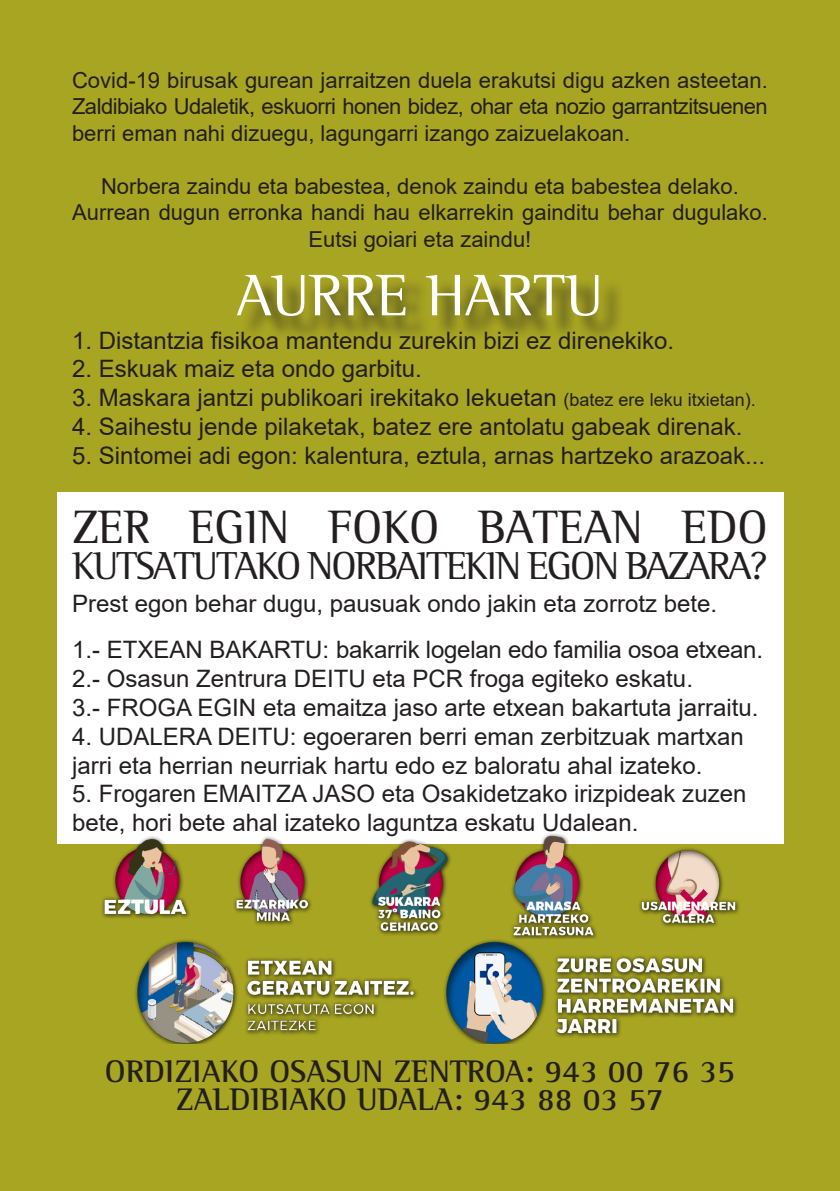
<style>
.page{position:relative;width:840px;height:1191px;background:#fff}
.page>*{position:absolute;margin:0;border:0;box-sizing:border-box;transform-origin:0 0}
.t1{font:60px "Rotis Semi Serif";color:#fff}
.t2{font:48px "Rotis Semi Serif";color:#231f20}
.t3{font:40px "Rotis Semi Serif";letter-spacing:-.05em;color:#231f20}
.t4{font:700 32px "Rotis Semi Serif Std";color:#231f20}
.t5{font:24px/28.8px "Arial";color:#231f20}
.t6{font:22px/26.4px "Arial";color:#231f20;text-align:justify}
.s1{font-size:18px}
</style>
<div class="page">
<div style="left:0;top:0;width:839px;height:1191px;background:#a8a522"></div>
<div style="left:57px;top:492px;width:726px;height:351px;background:#fff"></div>
<div style="left:241px;top:278px;width:382px;height:63px;background:#231f20;opacity:.75"></div>
<img style="left:56px;top:938px;width:695px;height:105px">
<img style="left:76px;top:833px;width:675px;height:105px">
<p class="t6" style="left:72px;top:67px;width:696px">Covid-19 birusak gurean jarraitzen duela erakutsi digu azken asteetan.<br>Zaldibiako Udaletik, eskuorri honen bidez, ohar eta nozio garrantzitsuenen berri eman nahi dizuegu, lagungarri izango zaizuelakoan.</p>
<p class="t6" style="left:101px;top:173px;width:639px">Norbera zaindu eta babestea, denok zaindu eta babestea delako.</p>
<p class="t6" style="left:72px;top:199px;width:697px;text-align:center">Aurrean dugun erronka handi hau elkarrekin gainditu behar dugulako.<br>Eutsi goiari eta zaindu!</p>
<p class="t1" style="left:237px;top:260px;width:368px">AURRE HARTU</p>
<p class="t5" style="left:72px;top:325px;width:603px">1. Distantzia fisikoa mantendu zurekin bizi ez direnekiko.</p>
<p class="t5" style="left:72px;top:354px;width:351px">2. Eskuak maiz eta ondo garbitu.</p>
<p class="t5" style="left:72px;top:383px;width:684px">3. Maskara jantzi publikoari irekitako lekuetan <span class="s1">(batez ere leku itxietan).</span></p>
<p class="t5" style="left:72px;top:412px;width:671px">4. Saihestu jende pilaketak, batez ere antolatu gabeak direnak.</p>
<p class="t5" style="left:72px;top:441px;width:694px">5. Sintomei adi egon: kalentura, eztula, arnas hartzeko arazoak...</p>
<p class="t2" style="left:72px;top:498px;width:697px">ZER EGIN FOKO BATEAN EDO</p>
<p class="t3" style="left:72px;top:542px;width:697px">KUTSATUTAKO NORBAITEKIN EGON BAZARA?</p>
<p class="t5" style="left:72px;top:588px;width:646px">Prest egon behar dugu, pausuak ondo jakin eta zorrotz bete.</p>
<p class="t5" style="left:72px;top:635px;width:692px">1.- ETXEAN BAKARTU: bakarrik logelan edo familia osoa etxean.</p>
<p class="t5" style="left:72px;top:664px;width:622px">2.- Osasun Zentrura DEITU eta PCR froga egiteko eskatu.</p>
<p class="t5" style="left:72px;top:693px;width:687px">3.- FROGA EGIN eta emaitza jaso arte etxean bakartuta jarraitu.</p>
<p class="t5" style="left:72px;top:722px;width:672px">4. UDALERA DEITU: egoeraren berri eman zerbitzuak martxan jarri eta herrian neurriak hartu edo ez baloratu ahal izateko.</p>
<p class="t5" style="left:72px;top:779px;width:675px">5. Frogaren EMAITZA JASO eta Osakidetzako irizpideak zuzen bete, hori bete ahal izateko laguntza eskatu Udalean.</p>
<p class="t4" style="left:105px;top:1051px;width:631px">ORDIZIAKO OSASUN ZENTROA: 943 00 76 35</p>
<p class="t4" style="left:176px;top:1079px;width:489px">ZALDIBIAKO UDALA: 943 88 03 57</p>
</div>
